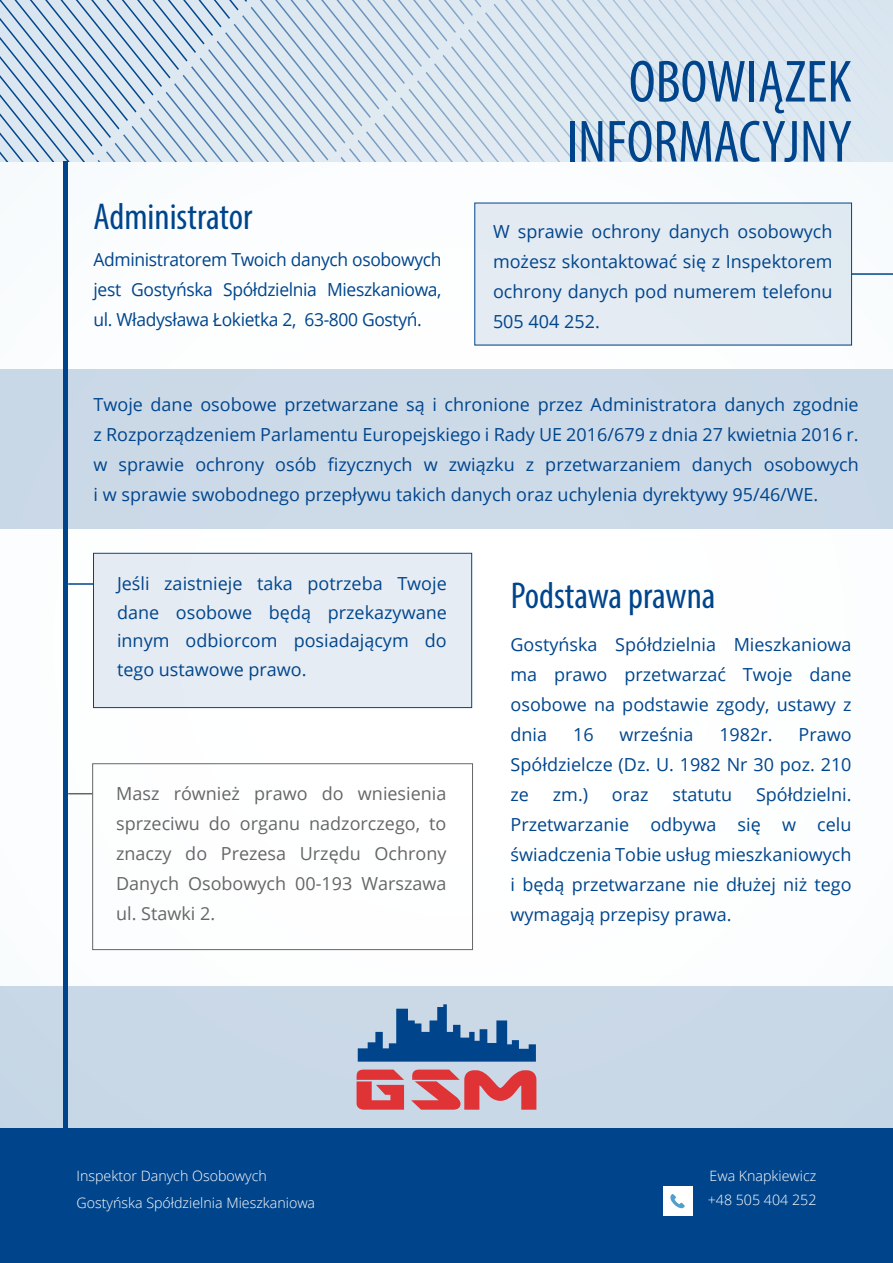
<style>
.page{position:relative;width:893px;height:1263px;background:#fff}
.page>*{position:absolute;margin:0;border:0;box-sizing:border-box;transform-origin:0 0}
.t1{font:condensed 60px/60px "Myriad Pro";color:#00458c;text-align:right}
.t2{font:condensed 37.5px "Myriad Pro";color:#00458c}
.t3{font:18px/30px "Open Sans";color:#00458c;text-align:justify}
.t4{font:18px/30px "Open Sans";color:#666;text-align:justify}
.t5{font:300 14.25px/27px "Open Sans";color:#fff}
</style>
<div class="page">
<svg style="left:0;top:0;width:893px;height:161px;background:#d1dfeb"></svg>
<div style="left:0;top:1128px;width:893px;height:135px;background:#00458c"></div>
<div style="left:663px;top:1186px;width:29px;height:29px;background:#fff"></div>
<svg style="left:670px;top:1194px;width:15px;height:14px"></svg>
<div style="left:93px;top:554px;width:379px;height:154px;background:#e6ecf3"></div>
<div style="left:93px;top:553px;width:379px;height:155px;border:1px solid #00458c"></div>
<div style="left:92px;top:763px;width:381px;height:187px;border:1px solid #666"></div>
<div style="left:475px;top:203px;width:377px;height:142px;background:#e3eaf2"></div>
<div style="left:0;top:986px;width:893px;height:142px;background:#c9d8e7"></div>
<div style="left:0;top:369px;width:893px;height:160px;background:#ccd9e8"></div>
<hr style="left:64px;top:162px;width:4px;height:966px;background:#00458c">
<svg style="left:357px;top:1069px;width:47px;height:41px"></svg>
<svg style="left:411px;top:1069px;width:125px;height:41px"></svg>
<svg style="left:358px;top:1004px;width:178px;height:58px"></svg>
<hr style="left:852px;top:273px;width:41px;height:2px;background:#00458c">
<svg style="left:68px;top:793px;width:25px;height:1px"></svg>
<hr style="left:68px;top:583px;width:26px;height:2px;background:#00458c">
<h2 class="t2" style="left:94px;top:194px;width:160px">Administrator</h2>
<p class="t3" style="left:94px;top:244px;width:350px">Administratorem Twoich danych osobowych jest Gostyńska Spółdzielnia Mieszkaniowa, ul. Władysława Łokietka 2, 63-800 Gostyń.</p>
<h1 class="t1" style="left:566px;top:51px;width:287px">OBOWIĄZEK<br>INFORMACYJNY</h1>
<p class="t3" style="left:493px;top:216px;width:341px">W sprawie ochrony danych osobowych możesz skontaktować się z Inspektorem ochrony danych pod numerem telefonu 505 404 252.</p>
<p class="t3" style="left:94px;top:389px;width:767px">Twoje dane osobowe przetwarzane są i chronione przez Administratora danych zgodnie z Rozporządzeniem Parlamentu Europejskiego i Rady UE 2016/679 z dnia 27 kwietnia 2016 r. w sprawie ochrony osób fizycznych w związku z przetwarzaniem danych osobowych i w sprawie swobodnego przepływu takich danych oraz uchylenia dyrektywy 95/46/WE.</p>
<p class="t3" style="left:117px;top:569px;width:331px;line-height:28.5px">Jeśli zaistnieje taka potrzeba Twoje dane osobowe będą przekazywane innym odbiorcom posiadającym do tego ustawowe prawo.</p>
<p class="t4" style="left:116px;top:778px;width:332px">Masz również prawo do wniesienia sprzeciwu do organu nadzorczego, to znaczy do Prezesa Urzędu Ochrony Danych Osobowych 00-193 Warszawa ul. Stawki 2.</p>
<h2 class="t2" style="left:511px;top:572px;width:206px">Podstawa prawna</h2>
<p class="t3" style="left:511px;top:629px;width:343px">Gostyńska Spółdzielnia Mieszkaniowa ma prawo przetwarzać Twoje dane osobowe na podstawie zgody, ustawy z dnia</p>
<p class="t3" style="left:573px;top:719px;width:22px">16</p>
<p class="t3" style="left:619px;top:719px;width:76px">września</p>
<p class="t3" style="left:719px;top:719px;width:55px">1982r.</p>
<p class="t3" style="left:511px;top:719px;width:343px;text-indent:288px">Prawo Spółdzielcze (Dz. U. 1982 Nr 30 poz. 210 ze</p>
<p class="t3" style="left:511px;top:779px;width:343px;text-indent:245px">Spółdzielni.<br>Przetwarzanie odbywa się w celu świadczenia Tobie usług mieszkaniowych i będą przetwarzane nie dłużej niż tego wymagają przepisy prawa.</p>
<p class="t3" style="left:553px;top:779px;width:37px">zm.)</p>
<p class="t3" style="left:612px;top:779px;width:38px">oraz</p>
<p class="t3" style="left:672px;top:779px;width:61px">statutu</p>
<p class="t5" style="left:77px;top:1162px;width:240px">Inspektor Danych Osobowych<br>Gostyńska Spółdzielnia Mieszkaniowa</p>
<p class="t5" style="left:708px;top:1163px;width:110px;line-height:24px">Ewa Knapkiewicz +48 505 404 252</p>
</div>
